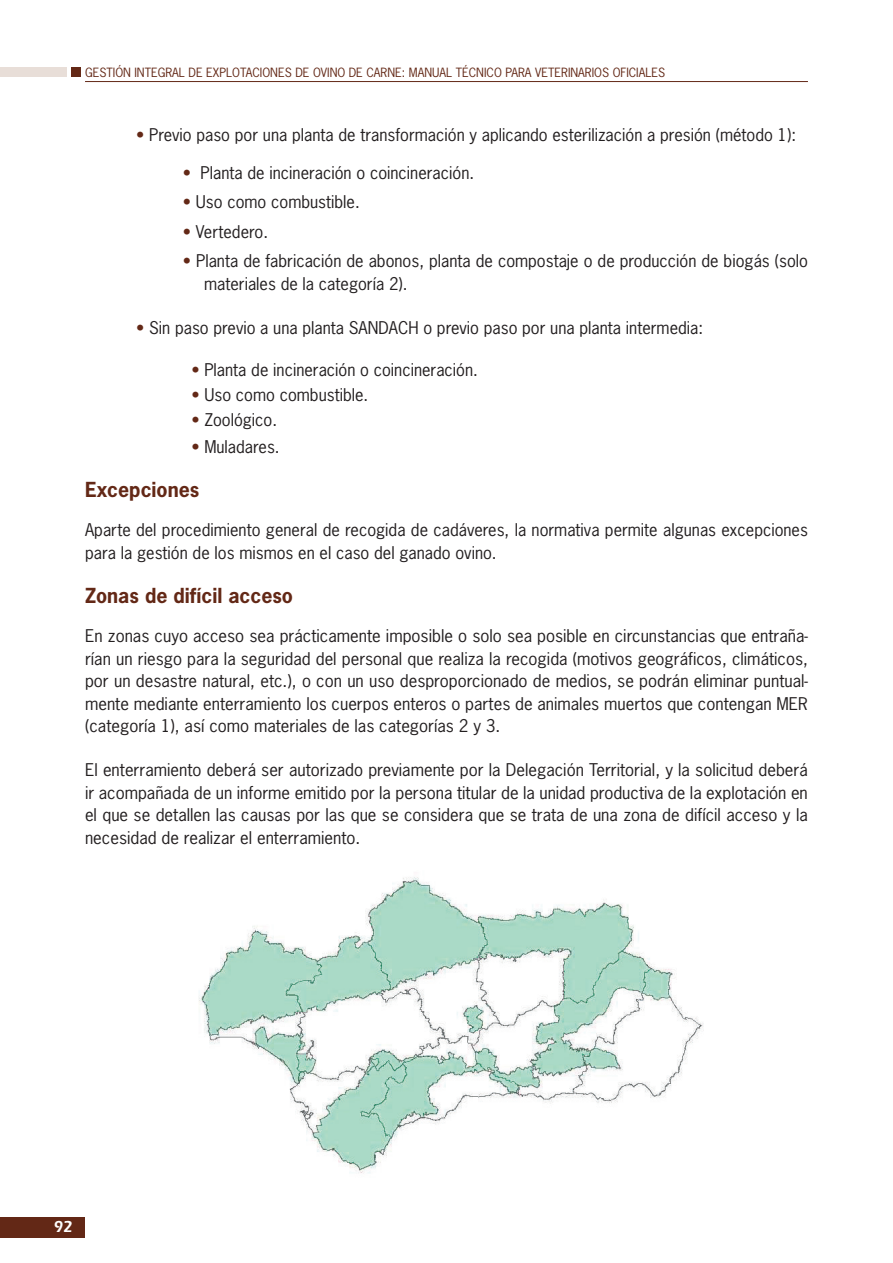
<style>
.page{position:relative;width:893px;height:1263px;background:#fff}
.page>*{position:absolute;margin:0;border:0;box-sizing:border-box;transform-origin:0 0}
.t1{font:700 19.5px "News Gothic";color:#632816}
.t2{font:16.5px/22.5px "News Gothic";color:#231f20}
.t3{font:600 16.5px "ITC Eras Std";color:#fff;scale:.91 1}
.t4{font:12px "News Gothic";color:#632816}
.s1{color:#632816}
</style>
<div class="page">
<div style="left:0;top:1216px;width:85px;height:21px;background:#632816"></div>
<hr style="left:85px;top:81px;width:723px;height:1px;background:#632816">
<div style="left:0;top:67px;width:66px;height:9px;background:#e8ded8"></div>
<div style="left:71px;top:67px;width:10px;height:9px;background:#632816"></div>
<img style="left:199px;top:877px;width:505px;height:297px">
<p class="t4" style="left:85px;top:64px;width:582px">GESTIÓN INTEGRAL DE EXPLOTACIONES DE OVINO DE CARNE: MANUAL TÉCNICO PARA VETERINARIOS OFICIALES</p>
<p class="t2" style="left:136px;top:123px;width:662px"><span class="s1">•</span> Previo paso por una planta de transformación y aplicando esterilización a presión (método 1):</p>
<p class="t2" style="left:183px;top:161px;width:293px"><span class="s1">•</span> Planta de incineración o coincineración.</p>
<p class="t2" style="left:183px;top:191px;width:178px"><span class="s1">•</span> Uso como combustible.</p>
<p class="t2" style="left:183px;top:220px;width:87px"><span class="s1">•</span> Vertedero.</p>
<p class="t2" style="left:204px;top:250px;width:605px;text-indent:-21px"><span class="s1">•</span> Planta de fabricación de abonos, planta de compostaje o de producción de biogás (solo materiales de la categoría 2).</p>
<p class="t2" style="left:136px;top:316px;width:569px"><span class="s1">•</span> Sin paso previo a una planta SANDACH o previo paso por una planta intermedia:</p>
<p class="t2" style="left:191px;top:358px;width:288px"><span class="s1">•</span> Planta de incineración o coincineración.</p>
<p class="t2" style="left:191px;top:383px;width:178px"><span class="s1">•</span> Uso como combustible.</p>
<p class="t2" style="left:191px;top:409px;width:87px"><span class="s1">•</span> Zoológico.</p>
<p class="t2" style="left:191px;top:435px;width:90px"><span class="s1">•</span> Muladares.</p>
<p class="t1" style="left:85px;top:477px;width:116px">Excepciones</p>
<p class="t2" style="left:85px;top:519px;width:724px">Aparte del procedimiento general de recogida de cadáveres, la normativa permite algunas excepciones para la gestión de los mismos en el caso del ganado ovino.</p>
<p class="t1" style="left:85px;top:582px;width:210px">Zonas de difícil acceso</p>
<p class="t2" style="left:85px;top:625px;width:724px;text-align:justify">En zonas cuyo acceso sea prácticamente imposible o solo sea posible en circunstancias que entraña&shy;rían un riesgo para la seguridad del personal que realiza la recogida (motivos geográficos, climáticos, por un desastre natural, etc.), o con un uso desproporcionado de medios, se podrán eliminar puntual&shy;mente mediante enterramiento los cuerpos enteros o partes de animales muertos que contengan MER (categoría 1), así como materiales de las categorías 2 y 3.</p>
<p class="t2" style="left:85px;top:758px;width:724px;text-align:justify">El enterramiento deberá ser autorizado previamente por la Delegación Territorial, y la solicitud deberá ir acompañada de un informe emitido por la persona titular de la unidad productiva de la explotación en el que se detallen las causas por las que se considera que se trata de una zona de difícil acceso y la necesidad de realizar el enterramiento.</p>
<p class="t3" style="left:54px;top:1217px;width:22px">92</p>
</div>
